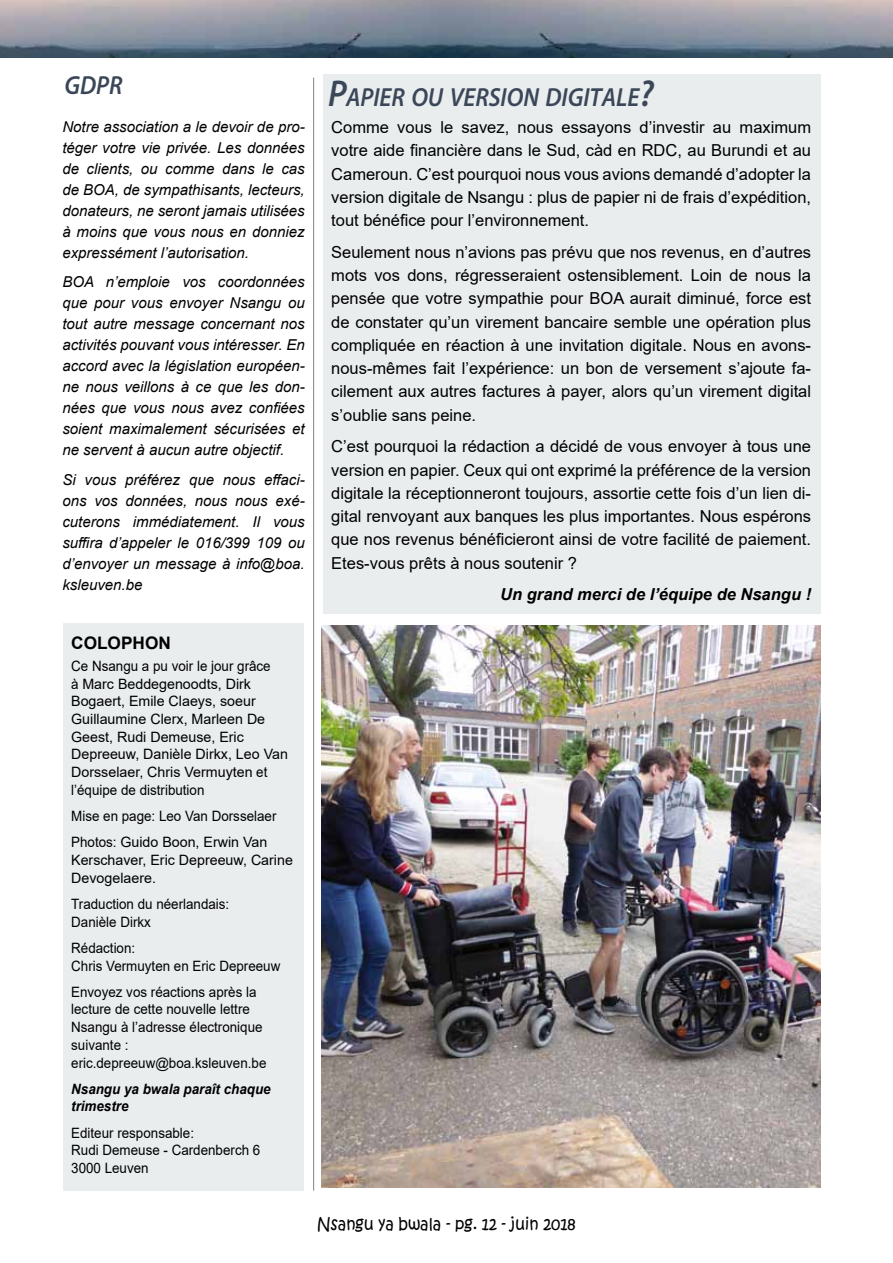
<style>
.page{position:relative;width:893px;height:1263px;background:#fff}
.page>*{position:absolute;margin:0;border:0;box-sizing:border-box;transform-origin:0 0}
.t1{font:italic 600 26.25px "Myriad Pro";color:#3b4759;scale:.92 1}
.t2{font:700 17.25px "Arial";color:#000}
.t3{font:16.5px/23.2px "Arial";color:#000;text-align:justify}
.t4{font:italic 700 16.5px "Arial";color:#000}
.t5{font:16.5px "Kristen ITC";color:#000;scale:.94 1}
.t6{font:italic 15px/21px "Arial";color:#000;text-align:justify}
.t7{font:14.25px/17.7px "Arial";color:#000;scale:.94 1}
.t8{font:14.25px/17.7px "Arial";color:#000}
.t9{font:italic 700 14.25px/17.7px "Arial";color:#000;scale:.94 1}
.s1{font-size:37.5px}
</style>
<div class="page">
<div style="left:323px;top:74px;width:498px;height:540px;background:#e9edee"></div>
<hr style="left:313px;top:78px;width:1px;height:1113px;background:#828385">
<img style="left:0;top:0;width:893px;height:57px">
<div style="left:63px;top:624px;width:241px;height:567px;background:#e9edee"></div>
<img style="left:322px;top:626px;width:499px;height:561px">
<h1 class="t1" style="left:64px;top:68px;width:65px">GDPR</h1>
<p class="t6" style="left:62px;top:116px;width:244px">Notre association a le devoir de pro&shy;téger votre vie privée. Les données de clients, ou comme dans le cas de BOA, de sympathisants, lecteurs, donateurs, ne seront jamais utilisées à moins que vous nous en donniez expressément l’autorisation.</p>
<p class="t6" style="left:62px;top:272px;width:244px">BOA n’emploie vos coordonnées que pour vous envoyer Nsangu ou tout autre message concernant nos activités pouvant vous intéresser. En accord avec la législation européen&shy;ne nous veillons à ce que les don&shy;nées que vous nous avez confiées soient maximalement sécurisées et ne servent à aucun autre objectif.</p>
<p class="t6" style="left:62px;top:469px;width:244px">Si vous préférez que nous effaci&shy;ons vos données, nous nous exé&shy;cuterons immédiatement. Il vous suffira d’appeler le 016/399 109 ou d’envoyer un message à info@boa. ksleuven.be</p>
<p class="t2" style="left:71px;top:631px;width:101px">COLOPHON</p>
<p class="t7" style="left:71px;top:657px;width:232px">Ce Nsangu a pu voir le jour grâce<br>à Marc Beddegenoodts, Dirk<br>Bogaert, Emile Claeys, soeur<br>Guillaumine Clerx, Marleen De<br>Geest, Rudi Demeuse, Eric<br>Depreeuw, Danièle Dirkx, Leo Van<br>Dorsselaer, Chris Vermuyten et l’équipe de distribution</p>
<p class="t7" style="left:71px;top:803px;width:220px;line-height:26.2px">Mise en page: Leo Van Dorsselaer<br>Photos: Guido Boon, Erwin Van</p>
<p class="t8" style="left:71px;top:851px;width:223px">Kerschaver, Eric Depreeuw, Carine<br>Devogelaere.</p>
<p class="t7" style="left:71px;top:895px;width:170px">Traduction du néerlandais:<br>Danièle Dirkx</p>
<p class="t7" style="left:71px;top:939px;width:224px">Rédaction:<br>Chris Vermuyten en Eric Depreeuw</p>
<p class="t7" style="left:71px;top:983px;width:209px">Envoyez vos réactions après la lecture de cette nouvelle lettre<br>Nsangu à l’adresse électronique suivante : eric.depreeuw@boa.ksleuven.be</p>
<p class="t9" style="left:71px;top:1080px;width:214px">Nsangu ya bwala paraît chaque trimestre</p>
<p class="t7" style="left:71px;top:1124px;width:203px">Editeur responsable:<br>Rudi Demeuse - Cardenberch 6<br>3000 Leuven</p>
<h1 class="t1" style="left:328px;top:80px;width:355px"><span class="s1">P</span>APIER OU VERSION DIGITALE<span class="s1">?</span></h1>
<p class="t3" style="left:331px;top:115px;width:481px">Comme vous le savez, nous essayons d’investir au maximum votre aide financière dans le Sud, càd en RDC, au Burundi et au Cameroun. C’est pourquoi nous vous avions demandé d’adopter la version digitale de Nsangu : plus de papier ni de frais d’expédition, tout bénéfice pour l’environnement.</p>
<p class="t3" style="left:331px;top:240px;width:481px">Seulement nous n’avions pas prévu que nos revenus, en d’autres mots vos dons, régresseraient ostensiblement. Loin de nous la pensée que votre sympathie pour BOA aurait diminué, force est de constater qu’un virement bancaire semble une opération plus compliquée en réaction à une invitation digitale. Nous en avons&shy;nous-mêmes fait l’expérience: un bon de versement s’ajoute fa&shy;cilement aux autres factures à payer, alors qu’un virement digital s’oublie sans peine.</p>
<p class="t3" style="left:331px;top:435px;width:481px">C’est pourquoi la rédaction a décidé de vous envoyer à tous une version en papier. Ceux qui ont exprimé la préférence de la version digitale la réceptionneront toujours, assortie cette fois d’un lien di&shy;gital renvoyant aux banques les plus importantes. Nous espérons que nos revenus bénéficieront ainsi de votre facilité de paiement.<br>Etes-vous prêts à nous soutenir ?</p>
<p class="t4" style="left:500px;top:583px;width:312px">Un grand merci de l’équipe de Nsangu !</p>
<p class="t5" style="left:317px;top:1213px;width:277px">Nsangu ya bwala - pg. 12 - juin 2018</p>
</div>
